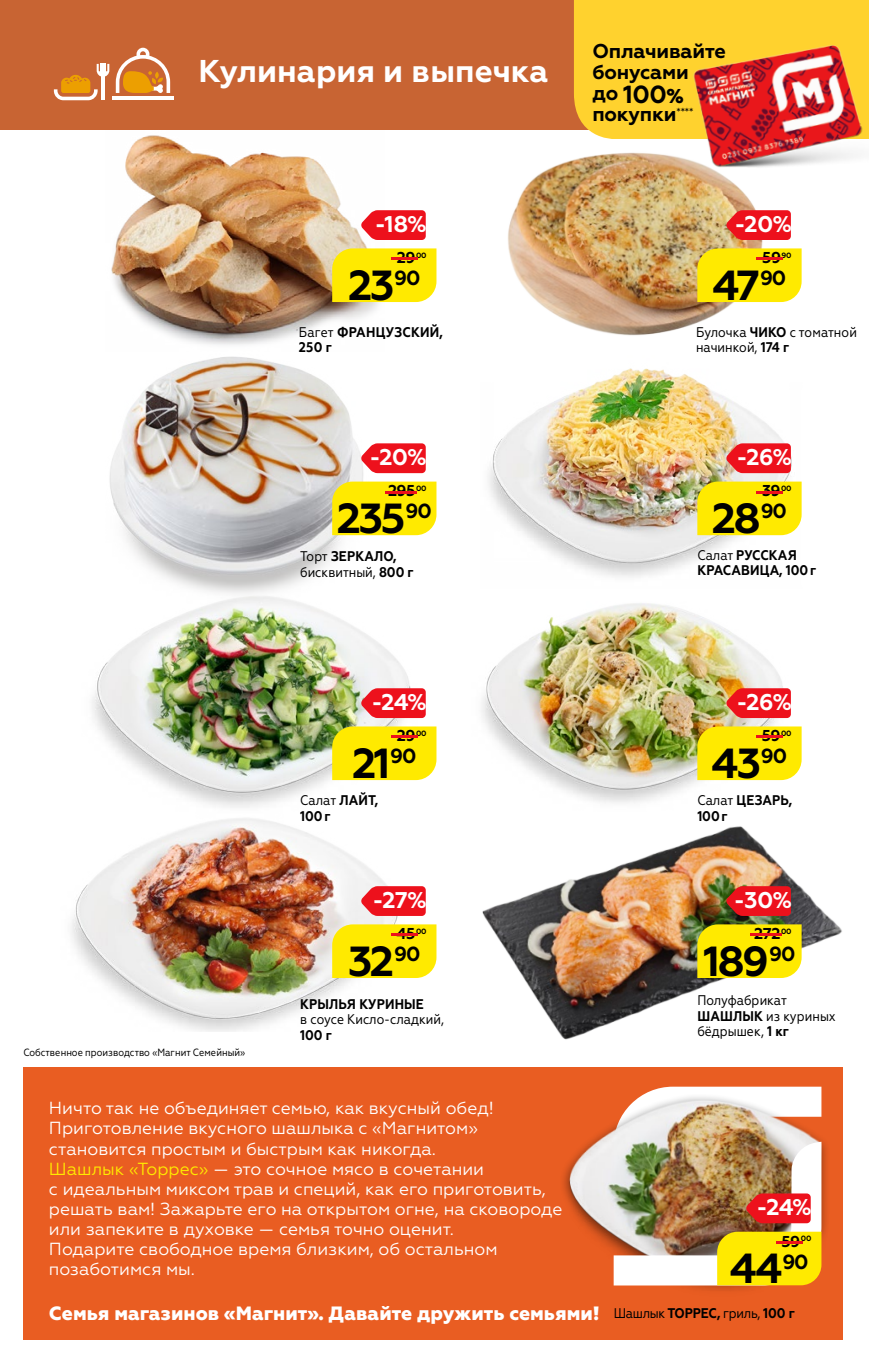
<style>
.page{position:relative;width:869px;height:1365px;background:#fff}
.page>*{position:absolute;margin:0;border:0;box-sizing:border-box;transform-origin:0 0}
.t1{font:700 42px "Geometria";letter-spacing:-.055em;color:#000}
.t2{font:700 31.5px "Geometria";color:#fff}
.t3{font:700 24.68px "Geometria";color:#000}
.t4{font:700 22.75px "Geometria";color:#fff}
.t5{font:700 19.95px/21px "Geometria";letter-spacing:-.01em;color:#000}
.t6{font:800 19.25px "Geometria";color:#fff}
.t7{font:17.5px/20.1px "Geometria";color:#fff}
.t8{font:700 15.75px "Geometria";letter-spacing:-.03em;color:#000}
.t9{font:14px/15.8px "Geometria Narrow";color:#000}
.t10{font:700 14px/15.8px "Geometria Narrow";letter-spacing:.01em;color:#000}
.t11{font:14px "Geometria Narrow";letter-spacing:-.02em;color:#000}
.t12{font:10.5px "Geometria Narrow";color:#000}
.t13{font:700 7.7px "Geometria";letter-spacing:-.03em;color:#000}
.s1{font-size:19.95px}
.s2{font-weight:800;font-size:19.95px}
.s3{font-size:15.75px;color:#ed111c}
.s4{font-weight:400}
.s5{font-weight:700}
.s6{color:#ffea00}
</style>
<div class="page">
<div style="left:0;top:0;width:868px;height:129px;background:#c86433"></div>
<hr style="left:112px;top:97px;width:62px;height:3px;background:#fff">
<svg style="left:116px;top:48px;width:54px;height:45px"></svg>
<svg style="left:54px;top:64px;width:55px;height:36px"></svg>
<div style="left:573px;top:0;width:295px;height:131px;background:#ffd22e"></div>
<img style="left:651px;top:34px;width:217px;height:132px">
<img style="left:106px;top:129px;width:278px;height:216px">
<img style="left:92px;top:609px;width:325px;height:177px">
<img style="left:508px;top:131px;width:269px;height:205px">
<img style="left:488px;top:368px;width:314px;height:182px">
<img style="left:109px;top:356px;width:261px;height:253px">
<img style="left:481px;top:550px;width:310px;height:233px">
<img style="left:71px;top:786px;width:343px;height:245px">
<img style="left:482px;top:783px;width:361px;height:295px">
<div style="left:23px;top:1067px;width:819px;height:272px;background:#e95d22"></div>
<div style="left:559px;top:1093px;width:270px;height:206px;background:#000;opacity:.45"></div>
<img style="left:556px;top:1052px;width:265px;height:240px">
<div style="left:697px;top:248px;width:104px;height:54px;background:#ffea00"></div>
<div style="left:697px;top:481px;width:104px;height:54px;background:#ffea00"></div>
<div style="left:697px;top:726px;width:104px;height:54px;background:#ffea00"></div>
<div style="left:697px;top:924px;width:104px;height:53px;background:#ffea00"></div>
<div style="left:332px;top:248px;width:104px;height:54px;background:#ffea00"></div>
<div style="left:332px;top:481px;width:104px;height:54px;background:#ffea00"></div>
<div style="left:332px;top:726px;width:104px;height:54px;background:#ffea00"></div>
<div style="left:332px;top:924px;width:104px;height:53px;background:#ffea00"></div>
<svg style="left:725px;top:210px;width:65px;height:30px;background:#ea2528"></svg>
<svg style="left:725px;top:443px;width:65px;height:30px;background:#eb262d"></svg>
<svg style="left:725px;top:688px;width:65px;height:30px;background:#eb2525"></svg>
<svg style="left:725px;top:886px;width:65px;height:29px;background:#da191c"></svg>
<img style="left:613px;top:1086px;width:208px;height:199px">
<svg style="left:361px;top:210px;width:64px;height:30px;background:#ee2832"></svg>
<svg style="left:361px;top:443px;width:64px;height:30px;background:#ee2933"></svg>
<svg style="left:361px;top:688px;width:64px;height:30px;background:#ec2730"></svg>
<svg style="left:361px;top:886px;width:64px;height:29px;background:#ed2630"></svg>
<p class="t2" style="left:198px;top:52px;width:351px">Кулинария и выпечка</p>
<p class="t5" style="left:592px;top:41px;width:135px">Оплачивайте бонусами</p>
<p class="t3" style="left:592px;top:79px;width:92px"><span class="s1">до</span> 100<span class="s2">%</span></p>
<p class="t5" style="left:592px;top:103px;width:102px">покупки<sup>****</sup></p>
<p class="t4" style="left:375px;top:211px;width:54px">-18%</p>
<p class="t4" style="left:734px;top:211px;width:59px">-20%</p>
<p class="t8" style="left:396px;top:248px;width:20px">29</p>
<p class="t13" style="left:383px;top:251px;width:45px"><span class="s3">-</span>00</p>
<p class="t8" style="left:761px;top:248px;width:20px">59</p>
<p class="t13" style="left:747px;top:251px;width:45px"><span class="s3">-</span>90</p>
<p class="t1" style="left:348px;top:260px;width:74px">23<sup>90</sup></p>
<p class="t1" style="left:712px;top:260px;width:75px">47<sup>90</sup></p>
<p class="t10" style="left:299px;top:324px;width:145px"><span class="s4">Багет</span> ФРАНЦУЗСКИЙ,<br>250 г</p>
<p class="t9" style="left:695px;top:324px;width:162px">Булочка <span class="s5">ЧИКО</span> с томатной начинкой, <span class="s5">174 г</span></p>
<p class="t4" style="left:369px;top:444px;width:59px">-20%</p>
<p class="t4" style="left:736px;top:444px;width:57px">-26%</p>
<p class="t8" style="left:388px;top:481px;width:29px">295</p>
<p class="t13" style="left:375px;top:484px;width:53px"><span class="s3">-</span>00</p>
<p class="t8" style="left:761px;top:481px;width:20px">39</p>
<p class="t13" style="left:747px;top:484px;width:45px"><span class="s3">-</span>00</p>
<p class="t1" style="left:336px;top:493px;width:97px">235<sup>90</sup></p>
<p class="t1" style="left:711px;top:493px;width:77px">28<sup>90</sup></p>
<p class="t9" style="left:300px;top:548px;width:115px">Торт <span class="s5">ЗЕРКАЛО, </span>бисквитный, <span class="s5">800 г</span></p>
<p class="t10" style="left:697px;top:547px;width:120px"><span class="s4">Салат</span> РУССКАЯ<br>КРАСАВИЦА, 100г</p>
<p class="t12" style="left:23px;top:1046px;width:223px">Собственное производство «Магнит Семейный»</p>
<p class="t4" style="left:371px;top:688px;width:57px">-24%</p>
<p class="t8" style="left:396px;top:726px;width:20px">29</p>
<p class="t13" style="left:383px;top:728px;width:45px"><span class="s3">-</span>00</p>
<p class="t1" style="left:352px;top:738px;width:66px">21<sup>90</sup></p>
<p class="t10" style="left:300px;top:792px;width:80px"><span class="s4">Салат</span> ЛАЙТ,<br>100г</p>
<p class="t4" style="left:372px;top:886px;width:56px">-27%</p>
<p class="t8" style="left:396px;top:924px;width:20px">45</p>
<p class="t13" style="left:383px;top:926px;width:45px"><span class="s3">-</span>00</p>
<p class="t1" style="left:348px;top:935px;width:74px">32<sup>90</sup></p>
<p class="t9" style="left:300px;top:995px;width:145px"><span class="s5">КРЫЛЬЯ КУРИНЫЕ<br></span>в соусе Кисло-сладкий,<br><span class="s5">100 г</span></p>
<p class="t4" style="left:736px;top:688px;width:57px">-26%</p>
<p class="t8" style="left:761px;top:726px;width:20px">59</p>
<p class="t13" style="left:747px;top:728px;width:45px"><span class="s3">-</span>00</p>
<p class="t1" style="left:711px;top:738px;width:77px">43<sup>90</sup></p>
<p class="t10" style="left:697px;top:792px;width:96px"><span class="s4">Салат</span> ЦЕЗАРЬ,<br>100г</p>
<p class="t4" style="left:733px;top:886px;width:60px">-30%</p>
<p class="t8" style="left:754px;top:924px;width:28px">272</p>
<p class="t13" style="left:740px;top:926px;width:53px"><span class="s3">-</span>00</p>
<p class="t1" style="left:703px;top:935px;width:93px">189<sup>90</sup></p>
<p class="t9" style="left:697px;top:992px;width:140px">Полуфабрикат<br><span class="s5">ШАШЛЫК</span> из куриных бёдрышек, <span class="s5">1 кг</span></p>
<p class="t7" style="left:49px;top:1097px;width:514px">Ничто так не объединяет семью, как вкусный обед!<br>Приготовление вкусного шашлыка с «Магнитом» становится простым и быстрым как никогда.<br><span class="s6">Шашлык «Торрес»</span> — это сочное мясо в сочетании<br>с идеальным миксом трав и специй, как его приготовить, решать вам! Зажарьте его на открытом огне, на сковороде или запеките в духовке — семья точно оценит.<br>Подарите свободное время близким, об остальном позаботимся мы.</p>
<p class="t6" style="left:49px;top:1301px;width:552px">Семья магазинов «Магнит». Давайте дружить семьями!</p>
<p class="t4" style="left:756px;top:1193px;width:57px">-24%</p>
<p class="t8" style="left:781px;top:1231px;width:20px">59</p>
<p class="t13" style="left:767px;top:1233px;width:45px"><span class="s3">-</span>00</p>
<p class="t1" style="left:729px;top:1242px;width:80px">44<sup>90</sup></p>
<p class="t11" style="left:613px;top:1304px;width:183px">Шашлык <span class="s5">ТОРРЕС,</span> гриль, <span class="s5">100 г</span></p>
</div>
